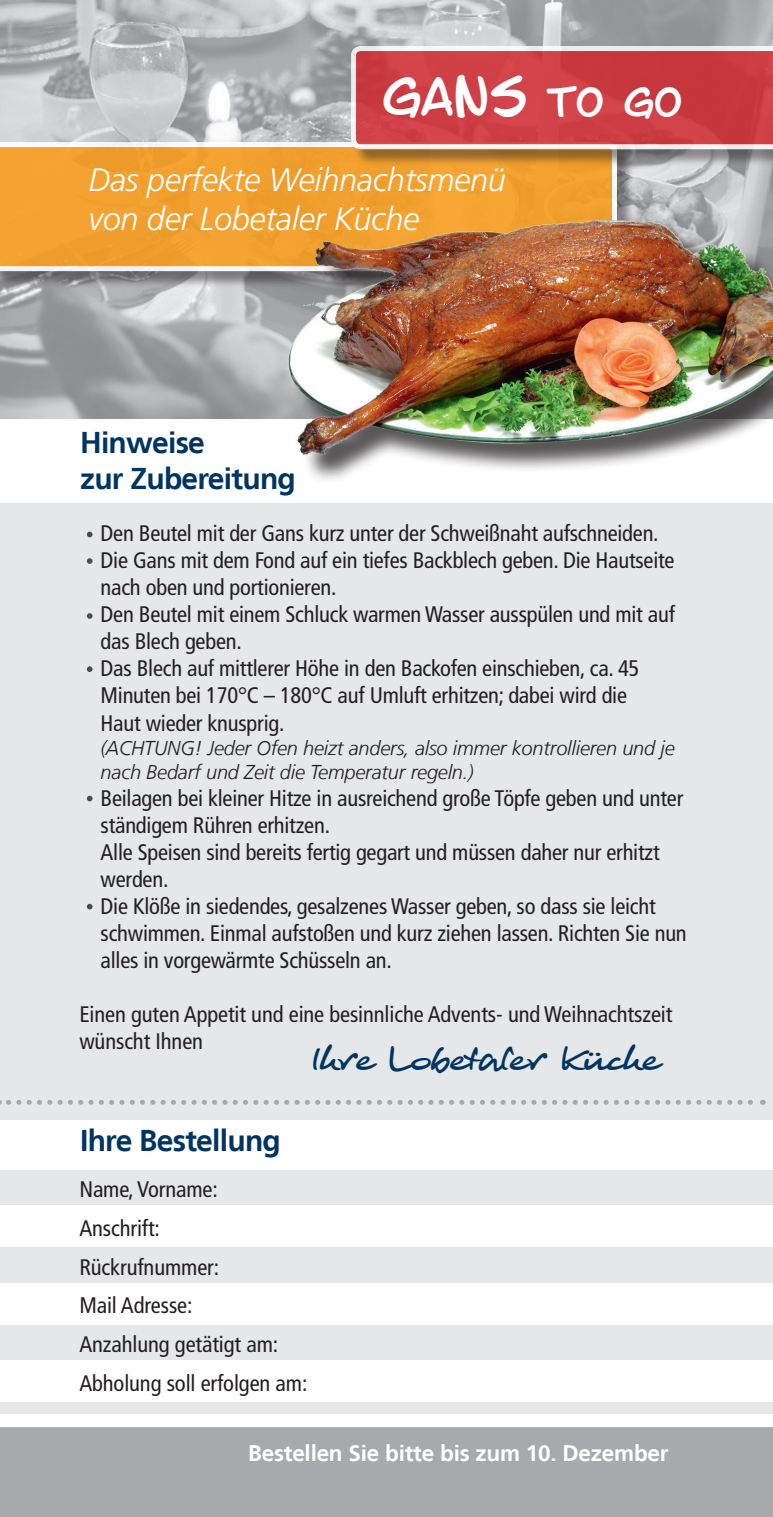
<style>
.page{position:relative;width:773px;height:1517px;background:#fff}
.page>*{position:absolute;margin:0;border:0;box-sizing:border-box;transform-origin:0 0}
.t1{font:45px "Letter O Matic";color:#fff}
.t2{font:35px "Alec Handwriting";color:#003562}
.t3{font:italic 300 32.5px "Frutiger LT Std";letter-spacing:-.01em;color:#fff}
.t4{font:700 30px "Frutiger LT";letter-spacing:-.025em;color:#003562}
.t5{font:condensed 22.5px/27px "Frutiger LT Std";letter-spacing:-.01em;color:#231f20}
.t6{font:700 22.5px "Frutiger LT";letter-spacing:-.01em;color:#fff}
.t7{font:italic 300 20px/24px "Frutiger LT";letter-spacing:-.01em;color:#231f20}
.s1{font-size:35px}
</style>
<div class="page">
<div style="left:0;top:503px;width:772px;height:910px;background:#e6e7e9"></div>
<div style="left:0;top:1427px;width:772px;height:90px;background:#a8a9ad"></div>
<img style="left:0;top:0;width:772px;height:418px">
<div style="left:0;top:144px;width:634px;height:144px;background:#231f20;opacity:.55"></div>
<svg style="left:0;top:142px;width:353px;height:129px;background:#f2a841"></svg>
<img style="left:248px;top:152px;width:524px;height:328px">
<div style="left:353px;top:48px;width:419px;height:119px;background:#231f20;opacity:.55"></div>
<svg style="left:351px;top:46px;width:421px;height:103px;background:#d05156"></svg>
<svg style="left:87px;top:531px;width:5px;height:6px"></svg>
<svg style="left:87px;top:613px;width:5px;height:6px"></svg>
<svg style="left:87px;top:666px;width:5px;height:6px"></svg>
<svg style="left:87px;top:795px;width:5px;height:6px"></svg>
<svg style="left:87px;top:904px;width:5px;height:5px"></svg>
<svg style="left:87px;top:558px;width:5px;height:6px"></svg>
<svg style="left:8px;top:1099px;width:755px;height:5px"></svg>
<div style="left:0;top:1120px;width:772px;height:49px;background:#fff"></div>
<div style="left:0;top:1205px;width:772px;height:42px;background:#fff"></div>
<div style="left:0;top:1283px;width:772px;height:41px;background:#fff"></div>
<div style="left:0;top:1360px;width:772px;height:41px;background:#fff"></div>
<p class="t1" style="left:382px;top:80px;width:300px">GANS <span class="s1">TO GO</span></p>
<p class="t3" style="left:89px;top:161px;width:419px">Das perfekte Weihnachtsmenü</p>
<p class="t3" style="left:89px;top:200px;width:332px">von der Lobetaler Küche</p>
<p class="t4" style="left:80px;top:425px;width:126px">Hinweise</p>
<p class="t4" style="left:80px;top:461px;width:217px">zur Zubereitung</p>
<p class="t5" style="left:101px;top:520px;width:559px">Den Beutel mit der Gans kurz unter der Schweißnaht aufschneiden.</p>
<p class="t5" style="left:101px;top:547px;width:575px">Die Gans mit dem Fond auf ein tiefes Backblech geben. Die Hautseite</p>
<p class="t5" style="left:101px;top:574px;width:237px">nach oben und portionieren.</p>
<p class="t5" style="left:101px;top:601px;width:575px">Den Beutel mit einem Schluck warmen Wasser ausspülen und mit auf</p>
<p class="t5" style="left:101px;top:628px;width:143px">das Blech geben.</p>
<p class="t5" style="left:101px;top:655px;width:540px">Das Blech auf mittlerer Höhe in den Backofen einschieben, ca. 45</p>
<p class="t5" style="left:101px;top:682px;width:528px">Minuten bei 170°C – 180°C auf Umluft erhitzen; dabei wird die</p>
<p class="t5" style="left:101px;top:709px;width:185px">Haut wieder knusprig.</p>
<p class="t7" style="left:101px;top:736px;width:575px">(ACHTUNG! Jeder Ofen heizt anders, also immer kontrollieren und je nach Bedarf und Zeit die Temperatur regeln.)</p>
<p class="t5" style="left:101px;top:784px;width:584px">Beilagen bei kleiner Hitze in ausreichend große Töpfe geben und unter</p>
<p class="t5" style="left:101px;top:811px;width:231px">ständigem Rühren erhitzen.</p>
<p class="t5" style="left:101px;top:838px;width:560px">Alle Speisen sind bereits fertig gegart und müssen daher nur erhitzt</p>
<p class="t5" style="left:101px;top:865px;width:69px">werden.</p>
<p class="t5" style="left:101px;top:892px;width:587px">Die Klöße in siedendes, gesalzenes Wasser geben, so dass sie leicht schwimmen. Einmal aufstoßen und kurz ziehen lassen. Richten Sie nun alles in vorgewärmte Schüsseln an.</p>
<p class="t5" style="left:79px;top:1000px;width:594px">Einen guten Appetit und eine besinnliche Advents- und Weihnachtszeit wünscht Ihnen</p>
<p class="t2" style="left:312px;top:1040px;width:350px">Ihre Lobetaler Küche</p>
<p class="t4" style="left:80px;top:1123px;width:202px">Ihre Bestellung</p>
<p class="t5" style="left:79px;top:1176px;width:140px">Name, Vorname:</p>
<p class="t5" style="left:79px;top:1214px;width:82px">Anschrift:</p>
<p class="t5" style="left:79px;top:1253px;width:141px">Rückrufnummer:</p>
<p class="t5" style="left:79px;top:1292px;width:115px">Mail Adresse:</p>
<p class="t5" style="left:79px;top:1331px;width:200px">Anzahlung getätigt am:</p>
<p class="t5" style="left:79px;top:1369px;width:229px">Abholung soll erfolgen am:</p>
<p class="t6" style="left:248px;top:1440px;width:422px">Bestellen Sie bitte bis zum 10. Dezember</p>
</div>
